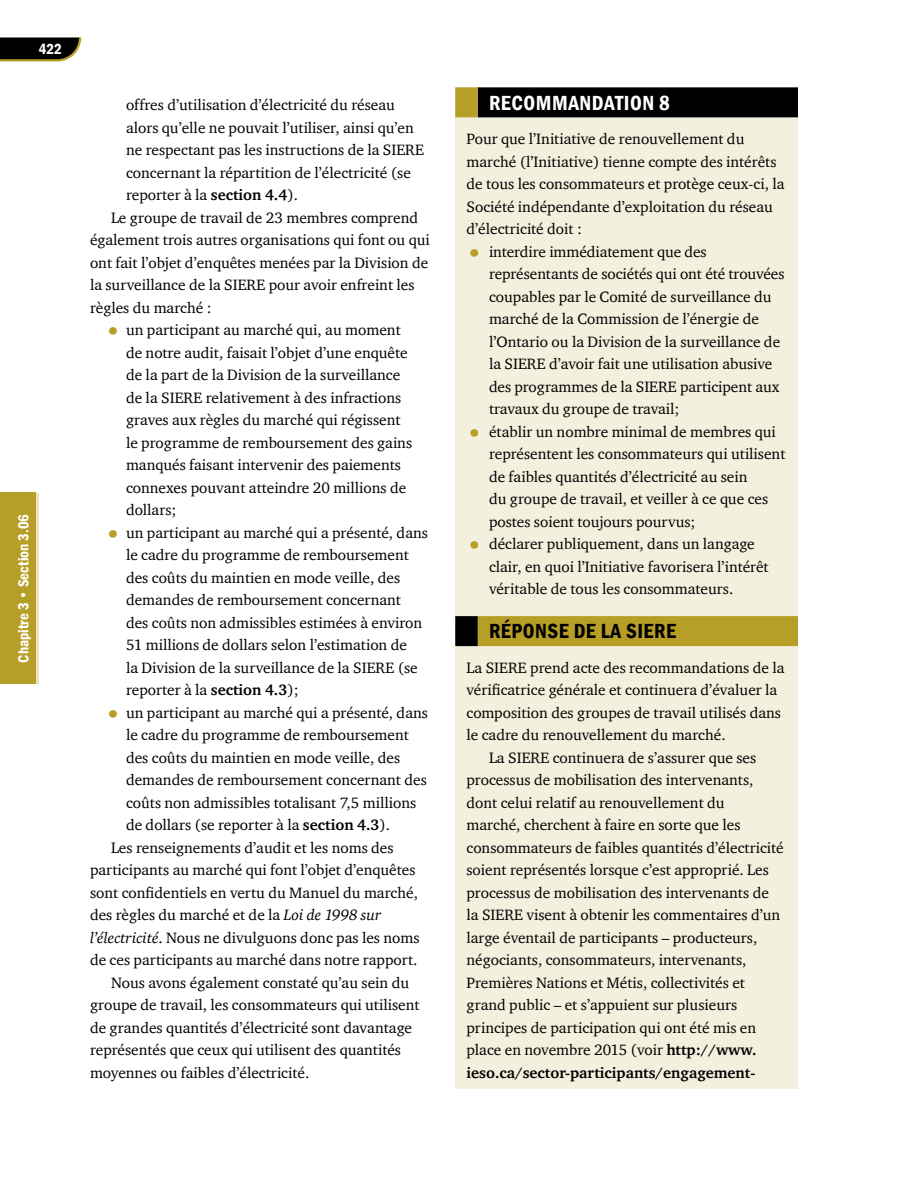
<style>
.page{position:relative;width:918px;height:1188px;background:#fff}
.page>*{position:absolute;margin:0;border:0;box-sizing:border-box;transform-origin:0 0}
.t1{font:600 condensed 21px "Franklin Gothic";letter-spacing:.025em;color:#000}
.t2{font:600 condensed 21px "Franklin Gothic";letter-spacing:.025em;color:#fff}
.t3{font:15.3px/22.5px "Charter ITC";color:#000}
.t4{font:700 15.3px "Charter ITC";color:#000}
.t5{font:600 condensed 15px "Franklin Gothic";color:#fff}
.s1{font-weight:700}
.s2{font-size:27px;color:#b79e26}
.s3{font-style:italic}
</style>
<div class="page">
<svg style="left:0;top:38px;width:82px;height:24px;background:#2b281b"></svg>
<div style="left:0;top:493px;width:36px;height:191px;background:#b79e26"></div>
<hr style="left:36px;top:493px;width:3px;height:191px;background:#e9e2be">
<div style="left:455px;top:88px;width:343px;height:1001px;background:#f4f0de"></div>
<div style="left:478px;top:87px;width:320px;height:30px;background:#000"></div>
<div style="left:455px;top:87px;width:23px;height:30px;background:#b79e26"></div>
<div style="left:478px;top:616px;width:320px;height:30px;background:#b79e26"></div>
<div style="left:455px;top:616px;width:23px;height:30px;background:#000"></div>
<p class="t5" style="left:39px;top:39px;width:24px">422</p>
<p class="t5" style="left:13px;top:663px;width:150px;rotate:-90deg">Chapitre 3 • Section 3.06</p>
<p class="t3" style="left:126px;top:93px;width:271px">offres d’utilisation d’électricité du réseau</p>
<p class="t3" style="left:126px;top:116px;width:289px">alors qu’elle ne pouvait l’utiliser, ainsi qu’en</p>
<p class="t3" style="left:126px;top:138px;width:300px">ne respectant pas les instructions de la SIERE</p>
<p class="t3" style="left:126px;top:161px;width:287px">concernant la répartition de l’électricité (se</p>
<p class="t3" style="left:126px;top:183px;width:174px">reporter à la <span class="s1">section 4.4</span>).</p>
<p class="t3" style="left:111px;top:206px;width:309px">Le groupe de travail de 23 membres comprend</p>
<p class="t3" style="left:90px;top:228px;width:341px">également trois autres organisations qui font ou qui</p>
<p class="t3" style="left:90px;top:251px;width:340px">ont fait l’objet d’enquêtes menées par la Division de</p>
<p class="t3" style="left:90px;top:273px;width:326px">la surveillance de la SIERE pour avoir enfreint les</p>
<p class="t3" style="left:90px;top:296px;width:123px">règles du marché :</p>
<p class="t3" style="left:126px;top:318px;width:288px;text-indent:-21px"><span class="s2">•</span> un participant au marché qui, au moment de notre audit, faisait l’objet d’une enquête de la part de la Division de la surveillance de la SIERE relativement à des infractions graves aux règles du marché qui régissent le programme de remboursement des gains manqués faisant intervenir des paiements connexes pouvant atteindre 20 millions de dollars;</p>
<p class="t3" style="left:126px;top:521px;width:304px;text-indent:-21px"><span class="s2">•</span> un participant au marché qui a présenté, dans le cadre du programme de remboursement des coûts du maintien en mode veille, des demandes de remboursement concernant<br>des coûts non admissibles estimées à environ 51 millions de dollars selon l’estimation de<br>la Division de la surveillance de la SIERE (se reporter à la <span class="s1">section 4.3</span>);</p>
<p class="t3" style="left:105px;top:701px;width:325px"><span class="s2">•</span> un participant au marché qui a présenté, dans</p>
<p class="t3" style="left:126px;top:723px;width:285px">le cadre du programme de remboursement</p>
<p class="t3" style="left:126px;top:746px;width:276px">des coûts du maintien en mode veille, des</p>
<p class="t3" style="left:126px;top:768px;width:302px">demandes de remboursement concernant des</p>
<p class="t3" style="left:126px;top:791px;width:292px">coûts non admissibles totalisant 7,5 millions</p>
<p class="t3" style="left:126px;top:813px;width:266px">de dollars (se reporter à la <span class="s1">section 4.3</span>).</p>
<p class="t3" style="left:111px;top:836px;width:284px">Les renseignements d’audit et les noms des</p>
<p class="t3" style="left:90px;top:858px;width:327px">participants au marché qui font l’objet d’enquêtes</p>
<p class="t3" style="left:90px;top:881px;width:330px">sont confidentiels en vertu du Manuel du marché,</p>
<p class="t3" style="left:90px;top:903px;width:293px">des règles du marché et de la <span class="s3">Loi de 1998 sur</span></p>
<p class="t3" style="left:90px;top:926px;width:331px"><span class="s3">l’électricité</span>. Nous ne divulguons donc pas les noms</p>
<p class="t3" style="left:90px;top:948px;width:329px">de ces participants au marché dans notre rapport.</p>
<p class="t3" style="left:111px;top:971px;width:300px">Nous avons également constaté qu’au sein du</p>
<p class="t3" style="left:90px;top:993px;width:331px">groupe de travail, les consommateurs qui utilisent</p>
<p class="t3" style="left:90px;top:1016px;width:324px">de grandes quantités d’électricité sont davantage</p>
<p class="t3" style="left:90px;top:1038px;width:313px">représentés que ceux qui utilisent des quantités</p>
<p class="t3" style="left:90px;top:1061px;width:221px">moyennes ou faibles d’électricité.</p>
<h1 class="t2" style="left:489px;top:88px;width:182px">RECOMMANDATION 8</h1>
<p class="t3" style="left:466px;top:127px;width:319px">Pour que l’Initiative de renouvellement du marché (l’Initiative) tienne compte des intérêts de tous les consommateurs et protège ceux-ci, la Société indépendante d’exploitation du réseau d’électricité doit :</p>
<p class="t3" style="left:489px;top:240px;width:297px;text-indent:-22px"><span class="s2">•</span> interdire immédiatement que des représentants de sociétés qui ont été trouvées coupables par le Comité de surveillance du marché de la Commission de l’énergie de l’Ontario ou la Division de la surveillance de la SIERE d’avoir fait une utilisation abusive des programmes de la SIERE participent aux travaux du groupe de travail;</p>
<p class="t3" style="left:489px;top:420px;width:298px;text-indent:-22px"><span class="s2">•</span> établir un nombre minimal de membres qui représentent les consommateurs qui utilisent de faibles quantités d’électricité au sein<br>du groupe de travail, et veiller à ce que ces postes soient toujours pourvus;</p>
<p class="t3" style="left:489px;top:532px;width:281px;text-indent:-22px"><span class="s2">•</span> déclarer publiquement, dans un langage clair, en quoi l’Initiative favorisera l’intérêt véritable de tous les consommateurs.</p>
<h1 class="t1" style="left:489px;top:617px;width:189px">RÉPONSE DE LA SIERE</h1>
<p class="t3" style="left:466px;top:656px;width:319px">La SIERE prend acte des recommandations de la</p>
<p class="t3" style="left:466px;top:678px;width:312px">vérificatrice générale et continuera d’évaluer la</p>
<p class="t3" style="left:466px;top:701px;width:316px">composition des groupes de travail utilisés dans</p>
<p class="t3" style="left:466px;top:723px;width:261px">le cadre du renouvellement du marché.</p>
<p class="t3" style="left:489px;top:746px;width:269px">La SIERE continuera de s’assurer que ses</p>
<p class="t3" style="left:466px;top:768px;width:289px">processus de mobilisation des intervenants,</p>
<p class="t3" style="left:466px;top:791px;width:260px">dont celui relatif au renouvellement du</p>
<p class="t3" style="left:466px;top:813px;width:276px">marché, cherchent à faire en sorte que les</p>
<p class="t3" style="left:466px;top:836px;width:319px">consommateurs de faibles quantités d’électricité</p>
<p class="t3" style="left:466px;top:858px;width:304px">soient représentés lorsque c’est approprié. Les</p>
<p class="t3" style="left:466px;top:881px;width:304px">processus de mobilisation des intervenants de</p>
<p class="t3" style="left:466px;top:903px;width:315px">la SIERE visent à obtenir les commentaires d’un</p>
<p class="t3" style="left:466px;top:926px;width:292px">large éventail de participants – producteurs,</p>
<p class="t3" style="left:466px;top:948px;width:282px">négociants, consommateurs, intervenants,</p>
<p class="t3" style="left:466px;top:971px;width:280px">Premières Nations et Métis, collectivités et</p>
<p class="t3" style="left:466px;top:993px;width:272px">grand public – et s’appuient sur plusieurs</p>
<p class="t3" style="left:466px;top:1016px;width:291px">principes de participation qui ont été mis en</p>
<p class="t3" style="left:466px;top:1038px;width:292px">place en novembre 2015 (voir <span class="s1">http://www.</span></p>
<p class="t4" style="left:466px;top:1063px;width:290px">ieso.ca/sector-participants/engagement-</p>
</div>
